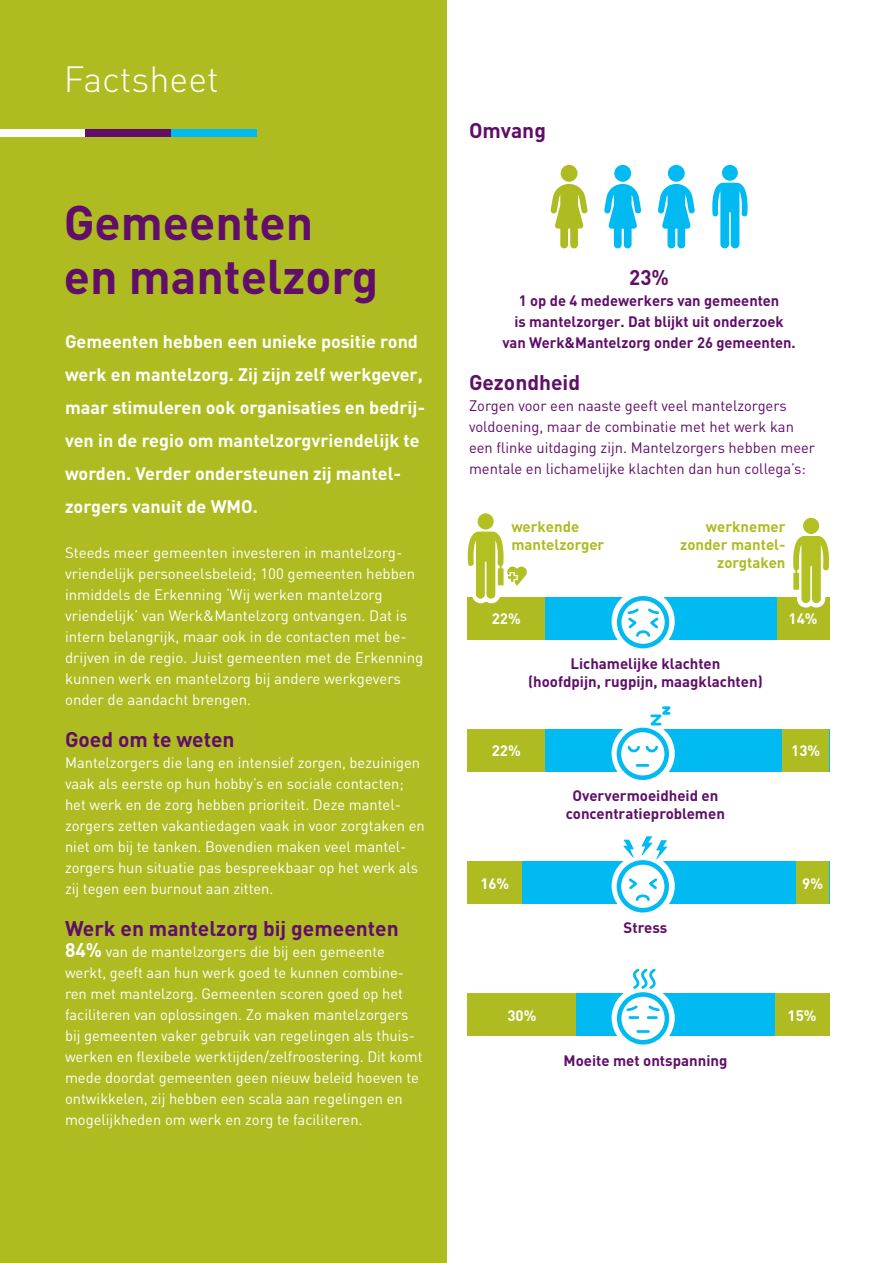
<style>
.page{position:relative;width:893px;height:1263px;background:#fff}
.page>*{position:absolute;margin:0;border:0;box-sizing:border-box;transform-origin:0 0}
.t1{font:700 48px/54px "DINPRO";color:#600e69}
.t2{font:300 36px "DINPRO";color:#fff}
.t3{font:700 21px "DINPRO";color:#600e69}
.t4{font:700 18px/33px "DINPRO";color:#fff}
.t5{font:15px/21px "DINPRO";color:#fff}
.t6{font:700 15px/18px "DINPRO";color:#600e69;text-align:center}
.t7{font:15px/21px "DINPRO";color:#600e69}
.t8{font:700 15px/18px "DINPRO";color:#aebc21}
.t9{font:700 15px "DINPRO";color:#fff}
.s1{font-weight:700;font-size:19.5px}
</style>
<div class="page">
<div style="left:0;top:0;width:446px;height:1263px;background:#aebc21"></div>
<div style="left:0;top:129px;width:86px;height:8px;background:#fff"></div>
<div style="left:85px;top:129px;width:86px;height:8px;background:#600e69"></div>
<div style="left:171px;top:129px;width:85px;height:8px;background:#00baf1"></div>
<svg style="left:604px;top:184px;width:37px;height:64px"></svg>
<div style="left:614px;top:165px;width:17px;height:17px;background:#00baf1;border-radius:50%"></div>
<svg style="left:550px;top:184px;width:38px;height:64px"></svg>
<div style="left:561px;top:165px;width:16px;height:17px;background:#aebc21;border-radius:50%"></div>
<svg style="left:658px;top:184px;width:37px;height:64px"></svg>
<div style="left:668px;top:165px;width:17px;height:17px;background:#00baf1;border-radius:50%"></div>
<svg style="left:712px;top:183px;width:35px;height:65px"></svg>
<div style="left:722px;top:165px;width:16px;height:16px;background:#00baf1;border-radius:50%"></div>
<div style="left:504px;top:861px;width:36px;height:43px;background:#00baf1"></div>
<div style="left:540px;top:597px;width:36px;height:42px;background:#00baf1"></div>
<div style="left:540px;top:729px;width:36px;height:43px;background:#00baf1"></div>
<div style="left:540px;top:861px;width:36px;height:43px;background:#00baf1"></div>
<div style="left:576px;top:597px;width:36px;height:42px;background:#00baf1"></div>
<div style="left:576px;top:729px;width:36px;height:43px;background:#00baf1"></div>
<div style="left:576px;top:861px;width:36px;height:43px;background:#00baf1"></div>
<div style="left:576px;top:994px;width:36px;height:42px;background:#00baf1"></div>
<svg style="left:612px;top:597px;width:11px;height:42px"></svg>
<svg style="left:612px;top:729px;width:11px;height:43px"></svg>
<svg style="left:612px;top:861px;width:12px;height:43px"></svg>
<svg style="left:612px;top:994px;width:11px;height:42px"></svg>
<div style="left:685px;top:597px;width:36px;height:42px;background:#00baf1"></div>
<div style="left:685px;top:729px;width:36px;height:43px;background:#00baf1"></div>
<div style="left:685px;top:861px;width:36px;height:43px;background:#00baf1"></div>
<div style="left:685px;top:994px;width:36px;height:42px;background:#00baf1"></div>
<div style="left:721px;top:597px;width:36px;height:42px;background:#00baf1"></div>
<div style="left:721px;top:729px;width:36px;height:43px;background:#00baf1"></div>
<div style="left:721px;top:861px;width:36px;height:43px;background:#00baf1"></div>
<div style="left:721px;top:994px;width:36px;height:42px;background:#00baf1"></div>
<div style="left:757px;top:597px;width:36px;height:42px;background:#00baf1"></div>
<div style="left:757px;top:729px;width:36px;height:43px;background:#00baf1"></div>
<div style="left:757px;top:861px;width:36px;height:43px;background:#00baf1"></div>
<div style="left:757px;top:994px;width:36px;height:42px;background:#00baf1"></div>
<div style="left:793px;top:861px;width:36px;height:43px;background:#00baf1"></div>
<div style="left:468px;top:597px;width:77px;height:42px;background:#aebc21"></div>
<div style="left:468px;top:729px;width:77px;height:43px;background:#aebc21"></div>
<div style="left:468px;top:861px;width:54px;height:43px;background:#aebc21"></div>
<div style="left:468px;top:994px;width:108px;height:42px;background:#aebc21"></div>
<div style="left:777px;top:597px;width:52px;height:42px;background:#aebc21"></div>
<div style="left:782px;top:729px;width:47px;height:43px;background:#aebc21"></div>
<div style="left:796px;top:861px;width:33px;height:43px;background:#aebc21"></div>
<div style="left:775px;top:994px;width:54px;height:42px;background:#aebc21"></div>
<div style="left:648px;top:597px;width:37px;height:42px;background:#00baf1"></div>
<div style="left:648px;top:729px;width:37px;height:42px;background:#00baf1"></div>
<div style="left:648px;top:861px;width:37px;height:43px;background:#00baf1"></div>
<div style="left:648px;top:993px;width:37px;height:43px;background:#00baf1"></div>
<svg style="left:612px;top:590px;width:62px;height:62px"></svg>
<div style="left:612px;top:590px;width:63px;height:63px;border:2px solid #fff;border-radius:50%"></div>
<svg style="left:612px;top:723px;width:62px;height:61px"></svg>
<div style="left:612px;top:722px;width:63px;height:63px;border:2px solid #fff;border-radius:50%"></div>
<svg style="left:612px;top:855px;width:62px;height:61px"></svg>
<div style="left:612px;top:854px;width:63px;height:63px;border:2px solid #fff;border-radius:50%"></div>
<svg style="left:612px;top:987px;width:62px;height:62px"></svg>
<div style="left:612px;top:986px;width:63px;height:63px;border:2px solid #fff;border-radius:50%"></div>
<div style="left:617px;top:596px;width:52px;height:52px;border:5px solid #00baf1;border-radius:50%"></div>
<svg style="left:626px;top:606px;width:35px;height:32px"></svg>
<svg style="left:645px;top:706px;width:26px;height:21px"></svg>
<div style="left:617px;top:728px;width:52px;height:52px;border:5px solid #00baf1;border-radius:50%"></div>
<svg style="left:626px;top:744px;width:34px;height:24px"></svg>
<div style="left:617px;top:992px;width:52px;height:52px;border:5px solid #00baf1;border-radius:50%"></div>
<svg style="left:625px;top:968px;width:36px;height:66px"></svg>
<div style="left:617px;top:860px;width:52px;height:52px;border:5px solid #00baf1;border-radius:50%"></div>
<svg style="left:626px;top:876px;width:34px;height:26px"></svg>
<svg style="left:642px;top:836px;width:25px;height:23px"></svg>
<svg style="left:623px;top:840px;width:11px;height:18px"></svg>
<div style="left:803px;top:518px;width:16px;height:16px;background:#b2c022;border-radius:50%"></div>
<svg style="left:793px;top:528px;width:37px;height:82px"></svg>
<div style="left:478px;top:513px;width:16px;height:16px;background:#b2c022;border-radius:50%"></div>
<svg style="left:467px;top:524px;width:60px;height:81px"></svg>
<p class="t2" style="left:64px;top:55px;width:157px">Factsheet</p>
<p class="t1" style="left:64px;top:194px;width:316px">Gemeenten en mantelzorg</p>
<p class="t3" style="left:469px;top:116px;width:78px">Omvang</p>
<p class="t3" style="left:629px;top:263px;width:41px">23%</p>
<p class="t6" style="left:514px;top:290px;width:271px;line-height:21px;text-align:left">1 op de 4 medewerkers van gemeenten is mantelzorger. Dat blijkt uit onderzoek</p>
<p class="t4" style="left:65px;top:324px;width:354px">Gemeenten hebben een unieke positie rond</p>
<p class="t6" style="left:502px;top:333px;width:295px">van Werk&amp;Mantelzorg onder 26 gemeenten.</p>
<p class="t4" style="left:65px;top:357px;width:361px">werk en mantelzorg. Zij zijn zelf werkgever, maar stimuleren ook organisaties en bedrij&shy;ven in de regio om mantelzorgvriendelijk te worden. Verder ondersteunen zij mantel&shy;zorgers vanuit de WMO.</p>
<p class="t5" style="left:65px;top:542px;width:360px">Steeds meer gemeenten investeren in mantelzorg&shy;vriendelijk personeelsbeleid; 100 gemeenten hebben inmiddels de Erkenning ‘Wij werken mantelzorg vriendelijk’ van Werk&amp;Mantelzorg ontvangen. Dat is intern belangrijk, maar ook in de contacten met be&shy;drijven in de regio. Juist gemeenten met de Erkenning kunnen werk en mantelzorg bij andere werkgevers onder de aandacht brengen.</p>
<p class="t3" style="left:65px;top:725px;width:171px">Goed om te weten</p>
<p class="t5" style="left:65px;top:752px;width:361px">Mantelzorgers die lang en intensief zorgen, bezuinigen vaak als eerste op hun hobby’s en sociale contacten; het werk en de zorg hebben prioriteit. Deze mantel&shy;zorgers zetten vakantiedagen vaak in voor zorgtaken en niet om bij te tanken. Bovendien maken veel mantel&shy;zorgers hun situatie pas bespreekbaar op het werk als zij tegen een burnout aan zitten.</p>
<p class="t3" style="left:65px;top:914px;width:335px">Werk en mantelzorg bij gemeenten</p>
<p class="t5" style="left:65px;top:941px;width:359px"><span class="s1">84%</span> van de mantelzorgers die bij een gemeente werkt, geeft aan hun werk goed te kunnen combine&shy;ren met mantelzorg. Gemeenten scoren goed op het faciliteren van oplossingen. Zo maken mantelzorgers bij gemeenten vaker gebruik van regelingen als thuis&shy;werken en flexibele werktijden/zelfroostering. Dit komt mede doordat gemeenten geen nieuw beleid hoeven te ontwikkelen, zij hebben een scala aan regelingen en mogelijkheden om werk en zorg te faciliteren.</p>
<p class="t3" style="left:469px;top:368px;width:113px">Gezondheid</p>
<p class="t7" style="left:469px;top:395px;width:348px">Zorgen voor een naaste geeft veel mantelzorgers voldoening, maar de combinatie met het werk kan een flinke uitdaging zijn. Mantelzorgers hebben meer mentale en lichamelijke klachten dan hun collega’s:</p>
<p class="t8" style="left:511px;top:517px;width:95px">werkende mantelzorger</p>
<p class="t8" style="left:680px;top:517px;width:107px;text-align:right">werknemer zonder mantel&shy;zorgtaken</p>
<p class="t9" style="left:492px;top:608px;width:31px">22%</p>
<p class="t9" style="left:788px;top:608px;width:31px">14%</p>
<p class="t6" style="left:528px;top:654px;width:236px">Lichamelijke klachten<br>(hoofdpijn, rugpijn, maagklachten)</p>
<p class="t9" style="left:492px;top:741px;width:31px">22%</p>
<p class="t9" style="left:791px;top:741px;width:31px">13%</p>
<p class="t6" style="left:566px;top:786px;width:160px">Oververmoeidheid en concentratieproblemen</p>
<p class="t9" style="left:480px;top:873px;width:31px">16%</p>
<p class="t9" style="left:802px;top:873px;width:22px">9%</p>
<p class="t6" style="left:624px;top:918px;width:45px">Stress</p>
<p class="t9" style="left:507px;top:1005px;width:31px">30%</p>
<p class="t9" style="left:788px;top:1005px;width:31px">15%</p>
<p class="t6" style="left:563px;top:1050px;width:165px">Moeite met ontspanning</p>
</div>
